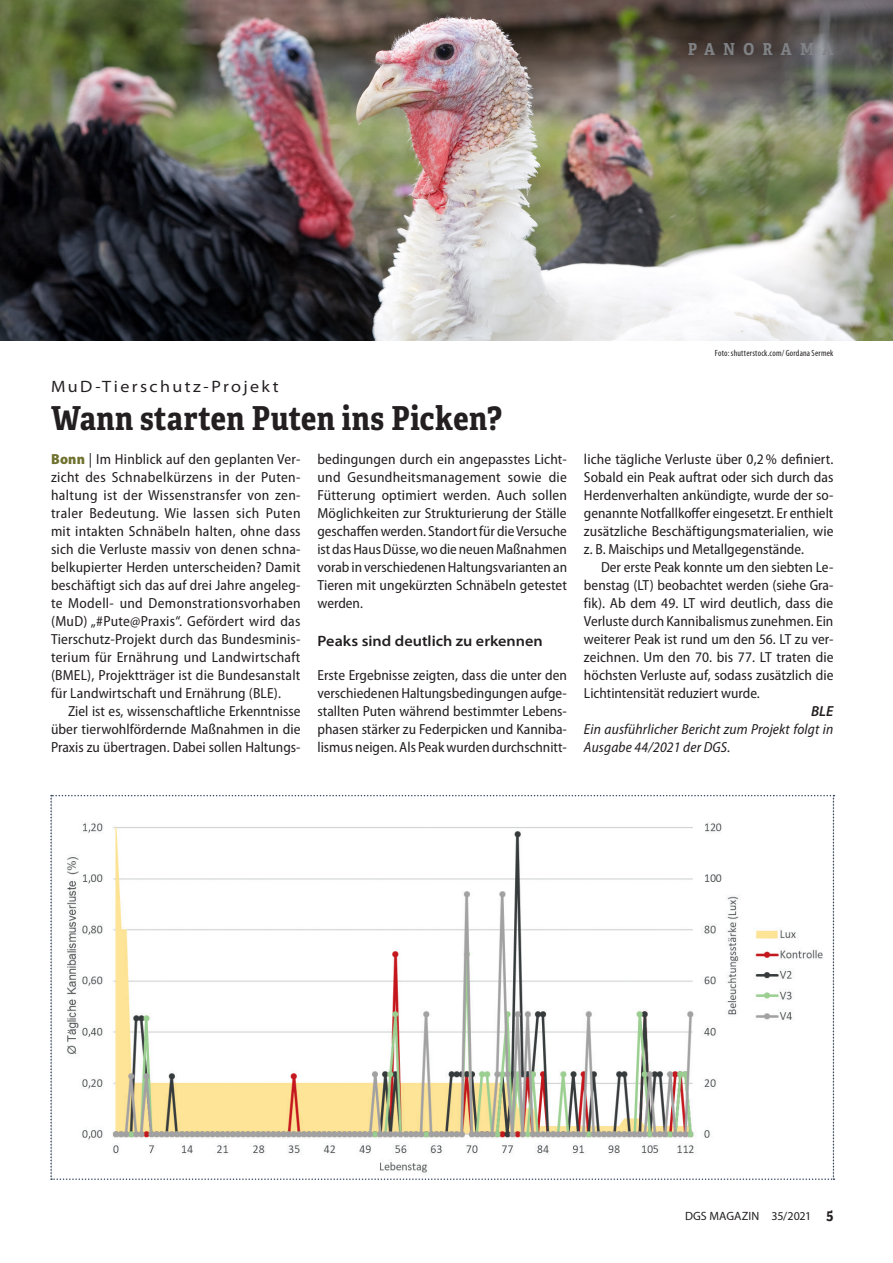
<style>
.page{position:relative;width:893px;height:1263px;background:#fff}
.page>*{position:absolute;margin:0;border:0;box-sizing:border-box;transform-origin:0 0}
.dgs_Head-panorama{font:700 33px "Adelle Condensed";letter-spacing:.015em;color:#231f20}
.dgs_Dachzeile-panora{font:semi-expanded 16.5px "Myriad Pro";letter-spacing:.145em;color:#231f20}
.x_dgs_Rubrik{font:700 16.5px "Adelle Condensed";letter-spacing:.5em;color:#808285}
.dgs_Zwischentitel{font:600 semi-expanded 15px "Myriad Pro";color:#231f20}
.dgs_Grundtext_Mit{font:semi-condensed 14.7px/18px "Myriad Pro";color:#231f20;text-align:justify}
.dgs_Grundtext_Spitzm{font:semi-condensed 14.7px/18px "Myriad Pro";letter-spacing:.01em;color:#231f20;text-align:justify}
.dgs_Grundtext_ohne{font:semi-condensed 14.7px/18px "Myriad Pro";color:#231f20;text-align:justify}
.dgs_Grundtext_ohne-2{font:italic semi-condensed 14.7px/18px "Myriad Pro";letter-spacing:.01em;color:#231f20}
.dgs_Grundtext_Mit-2{font:italic 600 14.7px "Myriad Pro";color:#231f20}
.t1{font:12px "Myriad Pro";color:#231f20}
.dgs_Bildnachweis{font:condensed 9px "Myriad Pro";letter-spacing:.02em;color:#231f20}
.s1{font-weight:900;color:#6f722f}
.s2{font-family:"Adelle Condensed";font-weight:700;font-size:15px}
</style>
<div class="page">
<svg style="left:50px;top:795px;width:784px;height:385px"></svg>
<img style="left:0;top:0;width:893px;height:340px">
<p class="x_dgs_Rubrik" style="left:688px;top:37px;width:147px">PANORAMA</p>
<p class="dgs_Dachzeile-panora" style="left:51px;top:378px;width:229px">MuD-Tierschutz-Projekt</p>
<p class="dgs_Head-panorama" style="left:51px;top:394px;width:452px">Wann starten Puten ins Picken?</p>
<p class="dgs_Grundtext_Spitzm" style="left:51px;top:451px;width:251px"><span class="s1">Bonn</span> | Im Hinblick auf den geplanten Ver&shy;zicht des Schnabelkürzens in der Puten&shy;haltung ist der Wissenstransfer von zen&shy;traler Bedeutung. Wie lassen sich Puten mit intakten Schnäbeln halten, ohne dass sich die Verluste massiv von denen schna&shy;belkupierter Herden unterscheiden? Damit beschäftigt sich das auf drei Jahre angeleg&shy;te Modell- und Demonstrationsvorhaben (MuD) „#Pute@Praxis“. Gefördert wird das Tierschutz-Projekt durch das Bundesminis&shy;terium für Ernährung und Landwirtschaft (BMEL), Projektträger ist die Bundesanstalt für Landwirtschaft und Ernährung (BLE).</p>
<p class="dgs_Grundtext_Mit" style="left:51px;top:703px;width:251px;text-indent:17px">Ziel ist es, wissenschaftliche Erkenntnisse über tierwohlfördernde Maßnahmen in die Praxis zu übertragen. Dabei sollen Haltungs-</p>
<p class="dgs_Grundtext_Mit" style="left:317px;top:451px;width:251px">bedingungen durch ein angepasstes Licht&shy;und Gesundheitsmanagement sowie die Fütterung optimiert werden. Auch sollen Möglichkeiten zur Strukturierung der Ställe geschaffen werden. Standort für die Versuche ist das Haus Düsse, wo die neuen Maßnahmen vorab in verschiedenen Haltungsvarianten an Tieren mit ungekürzten Schnäbeln getestet werden.</p>
<p class="dgs_Zwischentitel" style="left:317px;top:633px;width:227px">Peaks sind deutlich zu erkennen</p>
<p class="dgs_Grundtext_ohne" style="left:317px;top:667px;width:251px">Erste Ergebnisse zeigten, dass die unter den verschiedenen Haltungsbedingungen aufge&shy;stallten Puten während bestimmter Lebens&shy;phasen stärker zu Federpicken und Kanniba&shy;lismus neigen. Als Peak wurden durchschnitt-</p>
<p class="dgs_Bildnachweis" style="left:715px;top:348px;width:120px">Foto: shutterstock.com/ Gordana Sermek</p>
<p class="dgs_Grundtext_ohne" style="left:584px;top:451px;width:251px">liche tägliche Verluste über 0,2% definiert.<br>Sobald ein Peak auftrat oder sich durch das Herdenverhalten ankündigte, wurde der so&shy;genannte Notfallkoffer eingesetzt. Er enthielt zusätzliche Beschäftigungsmaterialien, wie z. B. Maischips und Metallgegenstände.</p>
<p class="dgs_Grundtext_Mit" style="left:584px;top:559px;width:251px;text-indent:17px">Der erste Peak konnte um den siebten Le&shy;benstag (LT) beobachtet werden (siehe Gra&shy;fik). Ab dem 49. LT wird deutlich, dass die Verluste durch Kannibalismus zunehmen. Ein weiterer Peak ist rund um den 56. LT zu ver&shy;zeichnen. Um den 70. bis 77. LT traten die höchsten Verluste auf, sodass zusätzlich die Lichtintensität reduziert wurde.</p>
<p class="dgs_Grundtext_Mit-2" style="left:811px;top:702px;width:24px">BLE</p>
<p class="dgs_Grundtext_ohne-2" style="left:584px;top:721px;width:251px">Ein ausführlicher Bericht zum Projekt folgt in<br>Ausgabe 44/2021 der DGS.</p>
<p class="t1" style="left:685px;top:1209px;width:150px">DGS MAGAZIN 35/2021 <span class="s2">5</span></p>
</div>
